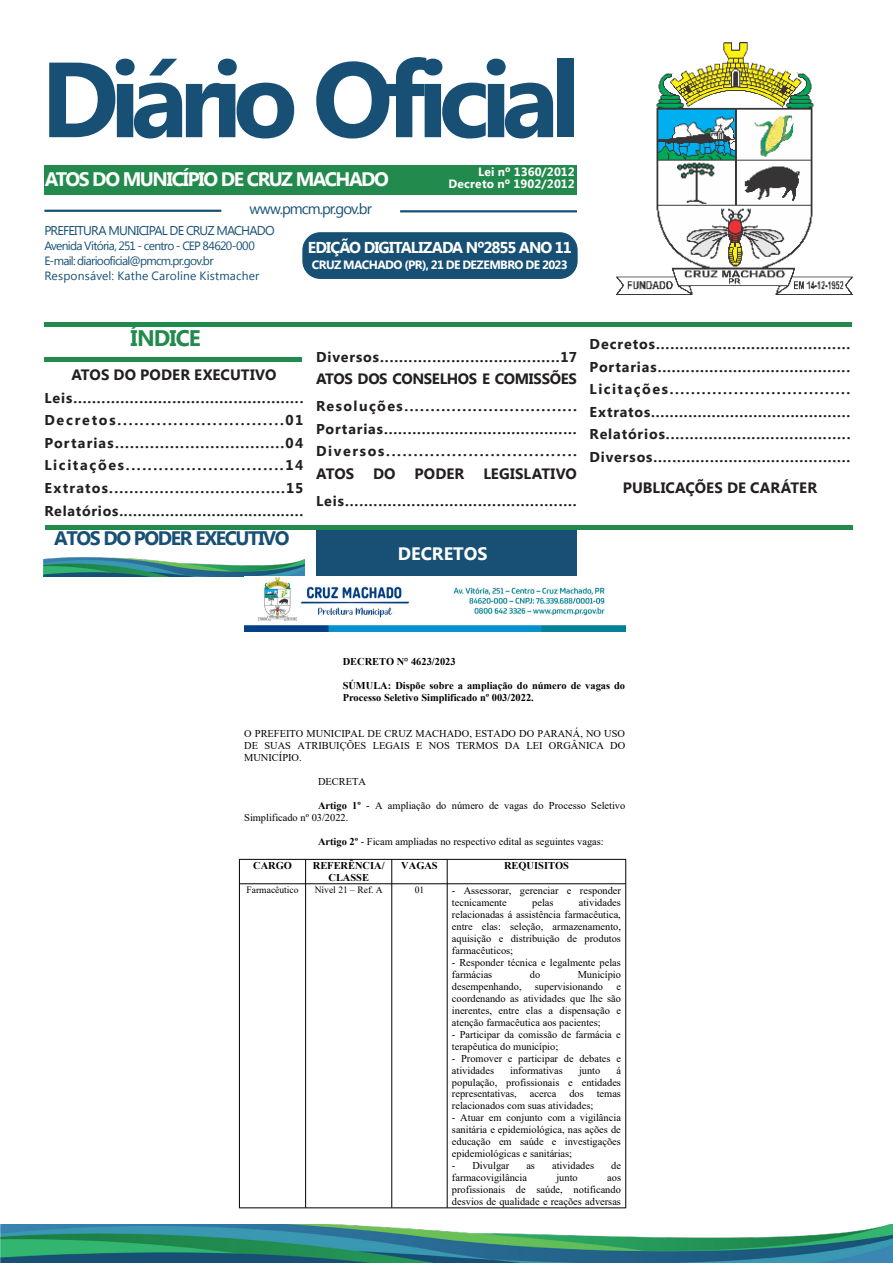
<style>
.page{position:relative;width:893px;height:1263px;background:#fff}
.page>*{position:absolute;margin:0;border:0;box-sizing:border-box;transform-origin:0 0}
.t1{font:700 106.5px "Myanmar Text";letter-spacing:-.085em;color:#175074}
.t2{font:700 22.5px "Myanmar Text";letter-spacing:-.04em;color:#228a4c}
.t3{font:700 19.5px "Myanmar Text";letter-spacing:-.075em;color:#fff}
.t4{font:700 19.5px "Myanmar Text";letter-spacing:-.07em;color:#175074}
.t5{font:700 18px "Myanmar Text";color:#fff}
.t6{font:700 15.75px "Myanmar Text";letter-spacing:-.055em;color:#fff}
.t7{font:700 15px "Myanmar Text";color:#231f20}
.t8{font:700 15px "Myanmar Text";letter-spacing:-.025em;color:#231f20}
.t9{font:15px "Myanmar Text";letter-spacing:-.065em;color:#175074}
.t10{font:700 14.25px/22.5px "Myanmar Text";letter-spacing:.07em;color:#231f20}
.t11{font:700 14.25px/22.5px "Myanmar Text";letter-spacing:.095em;color:#231f20}
.t12{font:700 14.25px "Myanmar Text";letter-spacing:.115em;color:#231f20}
.t13{font:700 14.25px "Myanmar Text";letter-spacing:.05em;color:#231f20}
.t14{font:700 14.25px "Myanmar Text";letter-spacing:.125em;color:#231f20}
.t15{font:12.75px "Myanmar Text";letter-spacing:-.06em;color:#175074}
.t16{font:12px "Myanmar Text";letter-spacing:-.05em;color:#175074}
.t17{font:12px "Myanmar Text";letter-spacing:.015em;color:#175074}
.t18{font:700 12px "Myanmar Text";letter-spacing:-.035em;color:#fff}
.t19{font:700 12px "Myanmar Text";letter-spacing:.015em;color:#fff}
.t20{font:700 12px "Myanmar Text";letter-spacing:.005em;color:#fff}
.t21{font:10.35px/12px "Times New Roman";color:#000;text-align:justify}
.t22{font:700 10.35px/12px "Times New Roman";color:#000}
.t23{font:9.6px "Times New Roman";color:#000}
.s1{font-weight:700}
</style>
<div class="page">
<img style="left:616px;top:42px;width:236px;height:252px">
<div style="left:44px;top:165px;width:533px;height:29px;background:#228a4c"></div>
<hr style="left:44px;top:210px;width:177px;height:2px;background:#175074">
<hr style="left:400px;top:210px;width:177px;height:2px;background:#175074">
<div style="left:302px;top:232px;width:276px;height:47px;background:#175074;border-radius:18px"></div>
<hr style="left:44px;top:322px;width:808px;height:4px;background:#228a4c">
<hr style="left:45px;top:525px;width:808px;height:4px;background:#228a4c">
<div style="left:44px;top:357px;width:258px;height:5px;background:#228a4c"></div>
<img style="left:0;top:1224px;width:893px;height:39px">
<img style="left:43px;top:557px;width:261px;height:20px">
<div style="left:316px;top:530px;width:261px;height:46px;background:#175074"></div>
<img style="left:244px;top:577px;width:382px;height:54px">
<hr style="left:239px;top:859px;width:387px;height:1px;background:#000">
<hr style="left:240px;top:883px;width:385px;height:1px;background:#000">
<hr style="left:239px;top:1207px;width:387px;height:1px;background:#000">
<hr style="left:239px;top:859px;width:1px;height:349px;background:#000">
<hr style="left:305px;top:859px;width:1px;height:348px;background:#000">
<hr style="left:391px;top:859px;width:1px;height:348px;background:#000">
<hr style="left:447px;top:859px;width:1px;height:348px;background:#000">
<hr style="left:625px;top:859px;width:1px;height:349px;background:#000">
<p class="t1" style="left:41px;top:38px;width:541px">Diário Oficial</p>
<p class="t3" style="left:45px;top:168px;width:346px">ATOS DO MUNICÍPIO DE CRUZ MACHADO</p>
<p class="t20" style="left:478px;top:164px;width:98px">Lei nº 1360/2012</p>
<p class="t19" style="left:448px;top:176px;width:128px">Decreto nº 1902/2012</p>
<p class="t9" style="left:249px;top:200px;width:124px">www.pmcm.pr.gov.br</p>
<p class="t15" style="left:44px;top:223px;width:232px">PREFEITURA MUNICIPAL DE CRUZ MACHADO</p>
<p class="t16" style="left:44px;top:239px;width:212px">Avenida Vitória, 251 - centro - CEP 84620-000</p>
<p class="t16" style="left:44px;top:254px;width:171px">E-mail: diariooficial@pmcm.pr.gov.br</p>
<p class="t17" style="left:44px;top:269px;width:217px">Responsável: Kathe Caroline Kistmacher</p>
<p class="t6" style="left:308px;top:238px;width:265px">EDIÇÃO DIGITALIZADA Nº2855 ANO 11</p>
<p class="t18" style="left:312px;top:258px;width:257px">CRUZ MACHADO (PR), 21 DE DEZEMBRO DE 2023</p>
<p class="t2" style="left:131px;top:325px;width:72px">ÍNDICE</p>
<p class="t7" style="left:71px;top:366px;width:207px">ATOS DO PODER EXECUTIVO</p>
<p class="t10" style="left:44px;top:387px;width:261px">Leis.................................................</p>
<p class="t14" style="left:44px;top:412px;width:260px">Decretos..............................01</p>
<p class="t10" style="left:44px;top:432px;width:260px">Portarias..................................04</p>
<p class="t12" style="left:44px;top:457px;width:260px">Licitações.............................14</p>
<p class="t10" style="left:44px;top:477px;width:261px">Extratos...................................15</p>
<p class="t13" style="left:44px;top:502px;width:260px">Relatórios........................................</p>
<p class="t4" style="left:54px;top:527px;width:237px">ATOS DO PODER EXECUTIVO</p>
<p class="t10" style="left:316px;top:345px;width:262px">Diversos......................................17</p>
<p class="t8" style="left:316px;top:370px;width:262px">ATOS DOS CONSELHOS E COMISSÕES</p>
<p class="t10" style="left:316px;top:395px;width:262px">Resoluções.................................<br>Portarias.........................................</p>
<p class="t12" style="left:316px;top:443px;width:262px">Diversos...................................</p>
<p class="t7" style="left:316px;top:465px;width:40px">ATOS</p>
<p class="t7" style="left:373px;top:465px;width:24px">DO</p>
<p class="t7" style="left:415px;top:465px;width:51px">PODER</p>
<p class="t7" style="left:483px;top:465px;width:95px">LEGISLATIVO</p>
<p class="t10" style="left:316px;top:489px;width:262px">Leis.................................................</p>
<p class="t5" style="left:398px;top:543px;width:91px">DECRETOS</p>
<p class="t10" style="left:590px;top:333px;width:262px">Decretos.........................................</p>
<p class="t11" style="left:590px;top:356px;width:262px">Portarias.........................................<br>Licitações..................................</p>
<p class="t10" style="left:590px;top:401px;width:262px">Extratos...........................................</p>
<p class="t10" style="left:590px;top:423px;width:262px">Relatórios.......................................</p>
<p class="t10" style="left:590px;top:446px;width:262px">Diversos..........................................</p>
<p class="t7" style="left:623px;top:479px;width:196px">PUBLICAÇÕES DE CARÁTER</p>
<p class="t22" style="left:343px;top:656px;width:114px">DECRETO N° 4623/2023</p>
<p class="t22" style="left:343px;top:680px;width:284px">SÚMULA: Dispõe sobre a ampliação do número de vagas do<br>Processo Seletivo Simplificado nº 003/2022.</p>
<p class="t21" style="left:244px;top:728px;width:383px">O PREFEITO MUNICIPAL DE CRUZ MACHADO, ESTADO DO PARANÁ, NO USO DE SUAS ATRIBUIÇÕES LEGAIS E NOS TERMOS DA LEI ORGÂNICA DO MUNICÍPIO.</p>
<p class="t21" style="left:318px;top:775px;width:49px">DECRETA</p>
<p class="t21" style="left:244px;top:799px;width:383px;text-indent:74px"><span class="s1">Artigo 1º</span> - A ampliação do número de vagas do Processo Seletivo<br>Simplificado nº 03/2022.</p>
<p class="t21" style="left:318px;top:835px;width:287px"><span class="s1">Artigo 2º</span> - Ficam ampliadas no respectivo edital as seguintes vagas:</p>
<p class="t22" style="left:253px;top:860px;width:40px">CARGO</p>
<p class="t22" style="left:313px;top:860px;width:73px;text-align:center">REFERÊNCIA/<br>CLASSE</p>
<p class="t22" style="left:401px;top:860px;width:38px">VAGAS</p>
<p class="t22" style="left:504px;top:860px;width:66px">REQUISITOS</p>
<p class="t23" style="left:247px;top:884px;width:53px">Farmacêutico</p>
<p class="t23" style="left:315px;top:884px;width:70px">Nível 21 – Ref. A</p>
<p class="t23" style="left:415px;top:884px;width:11px">01</p>
<p class="t21" style="left:452px;top:884px;width:171px">- Assessorar, gerenciar e responder tecnicamente</p>
<p class="t21" style="left:452px;top:896px;width:171px;text-indent:127px">atividades relacionadas á assistência farmacêutica, entre elas: seleção, armazenamento, aquisição e distribuição de produtos farmacêuticos;</p>
<p class="t21" style="left:452px;top:956px;width:170px">- Responder técnica e legalmente pelas farmácias</p>
<p class="t21" style="left:532px;top:896px;width:23px">pelas</p>
<p class="t21" style="left:530px;top:968px;width:12px">do</p>
<p class="t21" style="left:578px;top:968px;width:45px">Município</p>
<p class="t21" style="left:452px;top:980px;width:71px">desempenhando,</p>
<p class="t21" style="left:535px;top:980px;width:70px">supervisionando</p>
<p class="t21" style="left:452px;top:980px;width:171px;text-indent:164px">e coordenando as atividades que lhe são inerentes, entre elas a dispensação e atenção farmacêutica aos pacientes;</p>
<p class="t21" style="left:452px;top:1028px;width:170px">- Participar da comissão de farmácia e terapêutica do município;</p>
<p class="t21" style="left:452px;top:1052px;width:171px">- Promover e participar de debates e atividades</p>
<p class="t21" style="left:510px;top:1064px;width:54px">informativas</p>
<p class="t21" style="left:579px;top:1064px;width:23px">junto</p>
<p class="t21" style="left:452px;top:1064px;width:171px;text-indent:164px">á população, profissionais e entidades representativas, acerca dos temas relacionados com suas atividades;</p>
<p class="t21" style="left:452px;top:1112px;width:170px">- Atuar em conjunto com a vigilância sanitária e epidemiológica, nas ações de educação em saúde e investigações epidemiológicas e sanitárias;</p>
<p class="t21" style="left:452px;top:1160px;width:59px">- Divulgar</p>
<p class="t21" style="left:526px;top:1160px;width:10px">as</p>
<p class="t21" style="left:552px;top:1160px;width:44px">atividades</p>
<p class="t21" style="left:611px;top:1160px;width:11px">de</p>
<p class="t21" style="left:452px;top:1172px;width:77px">farmacovigilância</p>
<p class="t21" style="left:556px;top:1172px;width:23px">junto</p>
<p class="t21" style="left:452px;top:1172px;width:171px;text-indent:155px">aos profissionais de saúde, notificando desvios de qualidade e reações adversas</p>
</div>
